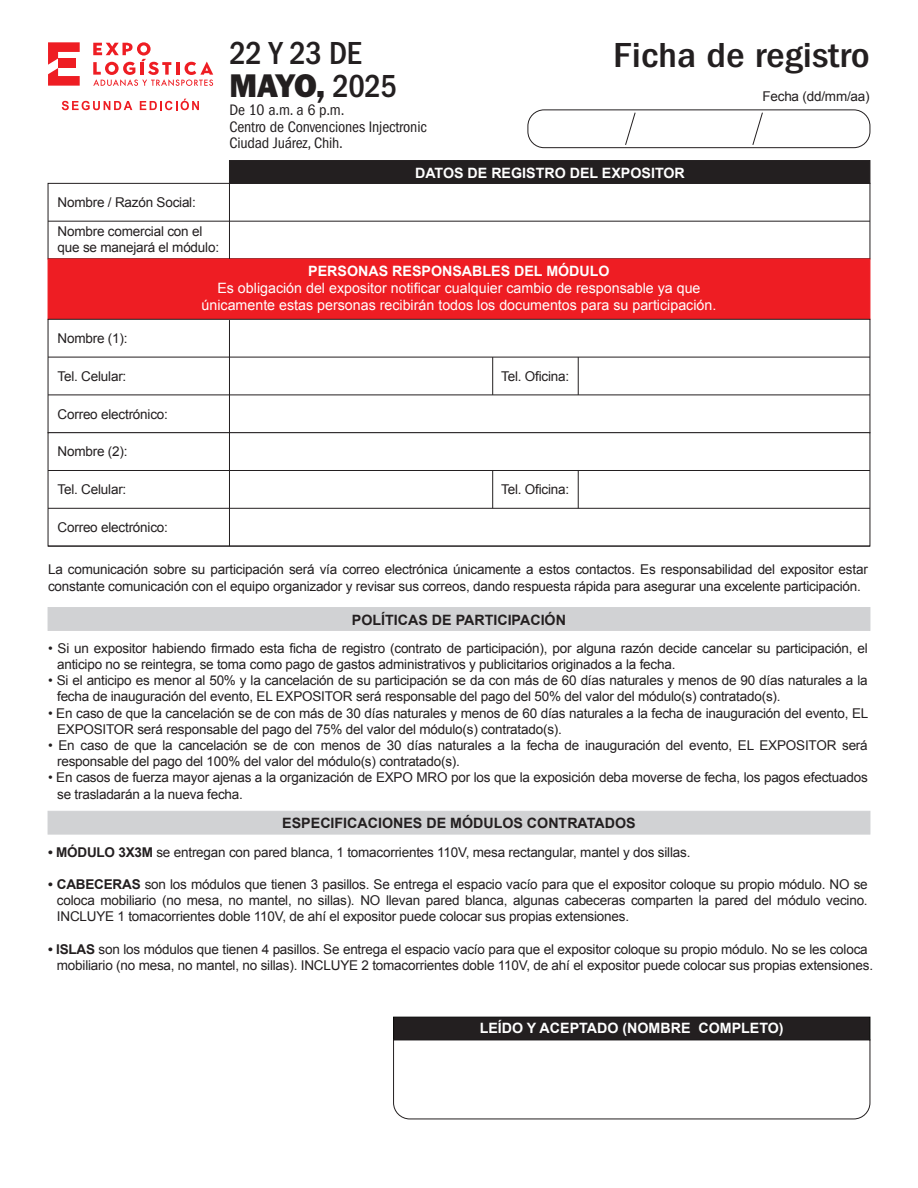
<style>
.page{position:relative;width:918px;height:1188px;background:#fff}
.page>*{position:absolute;margin:0;border:0;box-sizing:border-box;transform-origin:0 0}
.t1{font:500 condensed 36px "ITC Franklin Gothic Std";color:#231f20;scale:1.15 1}
.t2{font:33px "ITC Franklin Gothic Std Hvy";color:#231f20}
.t3{font:500 condensed 33px "ITC Franklin Gothic Std";color:#231f20}
.t4{font:condensed 15.75px/16.5px "ITC Franklin Gothic Std";letter-spacing:-.01em;color:#231f20}
.t5{font:14.25px/17.1px "Arial";color:#fff;text-align:center}
.t6{font:700 14.25px "Arial";color:#fff}
.t7{font:700 14.25px "Arial";color:#231f20}
.t8{font:13.5px/16.2px "Arial";letter-spacing:-.015em;color:#231f20}
.s1{font-family:"ITC Franklin Gothic Std";font-weight:500;font-stretch:condensed}
.s2{font-weight:700}
</style>
<div class="page">
<div style="left:528px;top:110px;width:342px;height:38px;border:1px solid #231f20;border-radius:16px"></div>
<svg style="left:625px;top:112px;width:11px;height:33px"></svg>
<svg style="left:752px;top:112px;width:11px;height:33px"></svg>
<div style="left:393px;top:1017px;width:477px;height:23px;background:#231f20"></div>
<svg style="left:393px;top:1039px;width:478px;height:81px"></svg>
<svg style="left:47px;top:183px;width:824px;height:77px"></svg>
<div style="left:229px;top:160px;width:641px;height:24px;background:#231f20"></div>
<hr style="left:48px;top:221px;width:822px;height:1px;background:#231f20">
<div style="left:48px;top:259px;width:822px;height:61px;background:#ee1d23;border:1px solid #ee1d23"></div>
<hr style="left:229px;top:183px;width:1px;height:76px;background:#231f20">
<div style="left:48px;top:607px;width:822px;height:24px;background:#d1d2d4"></div>
<div style="left:48px;top:811px;width:822px;height:23px;background:#d1d2d4"></div>
<svg style="left:47px;top:319px;width:824px;height:113px"></svg>
<hr style="left:48px;top:357px;width:822px;height:1px;background:#231f20">
<hr style="left:48px;top:395px;width:822px;height:1px;background:#231f20">
<hr style="left:492px;top:357px;width:1px;height:38px;background:#231f20">
<svg style="left:47px;top:432px;width:824px;height:115px"></svg>
<hr style="left:48px;top:470px;width:822px;height:1px;background:#231f20">
<hr style="left:48px;top:508px;width:822px;height:1px;background:#231f20">
<hr style="left:492px;top:470px;width:1px;height:38px;background:#231f20">
<hr style="left:578px;top:357px;width:1px;height:38px;background:#231f20">
<hr style="left:578px;top:470px;width:1px;height:38px;background:#231f20">
<hr style="left:48px;top:546px;width:822px;height:1px;background:#231f20">
<hr style="left:229px;top:320px;width:1px;height:226px;background:#231f20">
<svg style="left:48px;top:42px;width:32px;height:44px"></svg>
<div style="left:58px;top:59px;width:18px;height:9px;background:#ee1d23"></div>
<svg style="left:93px;top:42px;width:120px;height:44px"></svg>
<svg style="left:62px;top:101px;width:70px;height:9px"></svg>
<svg style="left:140px;top:99px;width:59px;height:11px"></svg>
<h2 class="t3" style="left:229px;top:35px;width:134px">22 Y 23 DE</h2>
<h2 class="t2" style="left:229px;top:67px;width:169px">MAYO, <span class="s1">2025</span></h2>
<p class="t4" style="left:229px;top:102px;width:199px">De 10 a.m. a 6 p.m.<br>Centro de Convenciones Injectronic<br>Ciudad Juárez, Chih.</p>
<h1 class="t1" style="left:613px;top:35px;width:225px">Ficha de registro</h1>
<p class="t8" style="left:762px;top:89px;width:109px">Fecha (dd/mm/aa)</p>
<p class="t8" style="left:58px;top:188px;width:146px;line-height:28.8px">Nombre / Razón Social:<br>Nombre comercial con el</p>
<p class="t8" style="left:58px;top:239px;width:163px">que se manejará el módulo:</p>
<p class="t6" style="left:415px;top:163px;width:271px">DATOS DE REGISTRO DEL EXPOSITOR</p>
<p class="t6" style="left:308px;top:262px;width:303px">PERSONAS RESPONSABLES DEL MÓDULO</p>
<p class="t5" style="left:202px;top:280px;width:516px">Es obligación del expositor notificar cualquier cambio de responsable ya que únicamente estas personas recibirán todos los documentos para su participación.</p>
<p class="t8" style="left:58px;top:330px;width:71px">Nombre (1):</p>
<p class="t8" style="left:58px;top:368px;width:70px">Tel. Celular:</p>
<p class="t8" style="left:501px;top:368px;width:70px">Tel. Oficina:</p>
<p class="t8" style="left:58px;top:406px;width:112px">Correo electrónico:</p>
<p class="t8" style="left:58px;top:444px;width:71px">Nombre (2):</p>
<p class="t8" style="left:58px;top:481px;width:70px">Tel. Celular:</p>
<p class="t8" style="left:501px;top:481px;width:70px">Tel. Oficina:</p>
<p class="t8" style="left:58px;top:519px;width:112px">Correo electrónico:</p>
<p class="t8" style="left:48px;top:562px;width:821px">La comunicación sobre su participación será vía correo electrónica únicamente a estos contactos. Es responsabilidad del expositor estar constante comunicación con el equipo organizador y revisar sus correos, dando respuesta rápida para asegurar una excelente participación.</p>
<p class="t7" style="left:352px;top:610px;width:216px">POLÍTICAS DE PARTICIPACIÓN</p>
<p class="t8" style="left:57px;top:640px;width:812px;text-indent:-9px">• Si un expositor habiendo firmado esta ficha de registro (contrato de participación), por alguna razón decide cancelar su participación, el anticipo no se reintegra, se toma como pago de gastos administrativos y publicitarios originados a la fecha.</p>
<p class="t8" style="left:57px;top:672px;width:812px;text-indent:-9px">• Si el anticipo es menor al 50% y la cancelación de su participación se da con más de 60 días naturales y menos de 90 días naturales a la fecha de inauguración del evento, EL EXPOSITOR será responsable del pago del 50% del valor del módulo(s) contratado(s).</p>
<p class="t8" style="left:57px;top:705px;width:813px;text-indent:-9px">• En caso de que la cancelación se de con más de 30 días naturales y menos de 60 días naturales a la fecha de inauguración del evento, EL<br>EXPOSITOR será responsable del pago del 75% del valor del módulo(s) contratado(s).</p>
<p class="t8" style="left:57px;top:737px;width:812px;text-indent:-9px">• En caso de que la cancelación se de con menos de 30 días naturales a la fecha de inauguración del evento, EL EXPOSITOR será responsable del pago del 100% del valor del módulo(s) contratado(s).</p>
<p class="t8" style="left:57px;top:770px;width:812px;text-indent:-9px">• En casos de fuerza mayor ajenas a la organización de EXPO MRO por los que la exposición deba moverse de fecha, los pagos efectuados se trasladarán a la nueva fecha.</p>
<p class="t7" style="left:282px;top:814px;width:355px">ESPECIFICACIONES DE MÓDULOS CONTRATADOS</p>
<p class="t8" style="left:48px;top:844px;width:644px"><span class="s2">• MÓDULO 3X3M</span> se entregan con pared blanca, 1 tomacorrientes 110V, mesa rectangular, mantel y dos sillas.</p>
<p class="t8" style="left:57px;top:876px;width:812px;text-align:justify;text-indent:-9px"><span class="s2">• CABECERAS</span> son los módulos que tienen 3 pasillos. Se entrega el espacio vacío para que el expositor coloque su propio módulo. NO se coloca mobiliario (no mesa, no mantel, no sillas). NO llevan pared blanca, algunas cabeceras comparten la pared del módulo vecino.<br>INCLUYE 1 tomacorrientes doble 110V, de ahí el expositor puede colocar sus propias extensiones.</p>
<p class="t8" style="left:57px;top:941px;width:818px;text-indent:-9px"><span class="s2">• ISLAS</span> son los módulos que tienen 4 pasillos. Se entrega el espacio vacío para que el expositor coloque su propio módulo. No se les coloca mobiliario (no mesa, no mantel, no sillas). INCLUYE 2 tomacorrientes doble 110V, de ahí el expositor puede colocar sus propias extensiones.</p>
<p class="t6" style="left:480px;top:1019px;width:306px">LEÍDO Y ACEPTADO (NOMBRE COMPLETO)</p>
</div>
